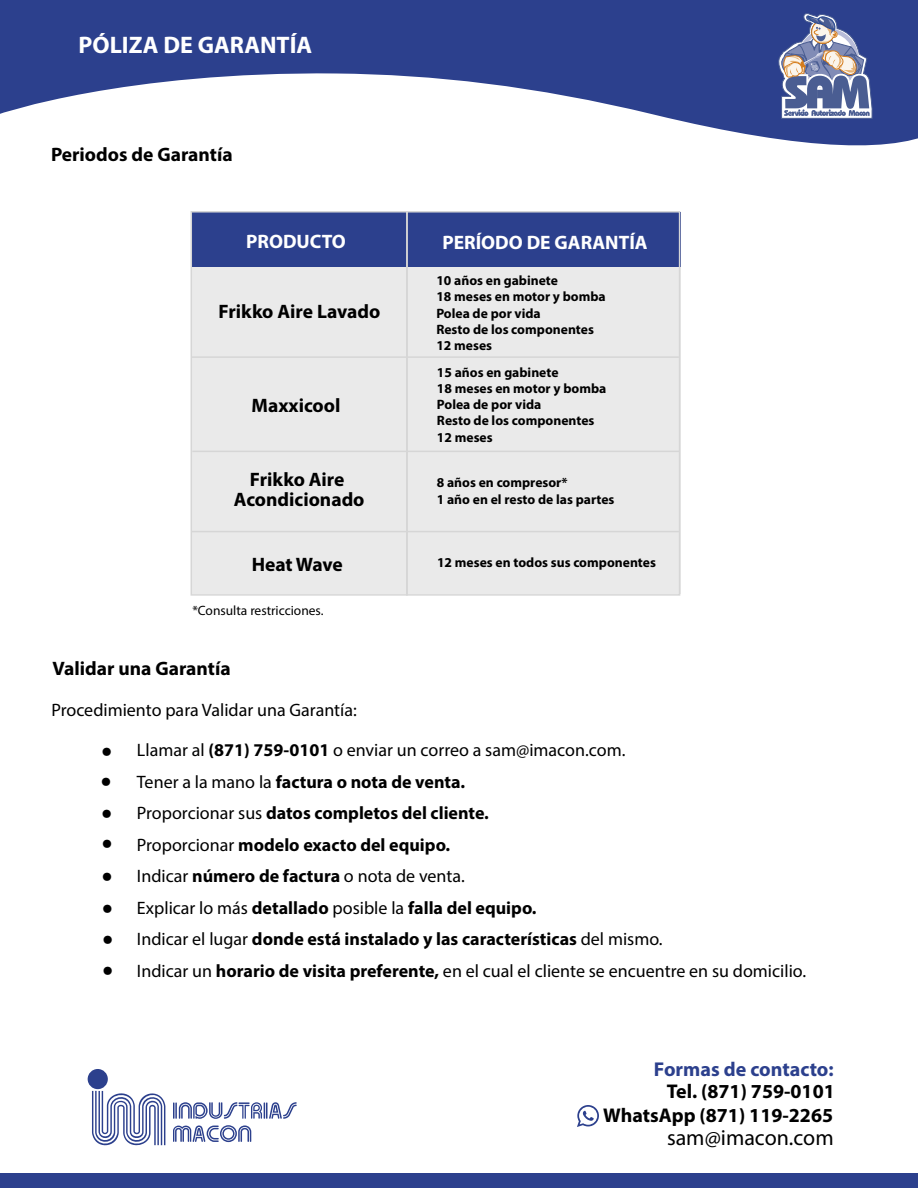
<style>
.page{position:relative;width:918px;height:1188px;background:#fff}
.page>*{position:absolute;margin:0;border:0;box-sizing:border-box;transform-origin:0 0}
.t1{font:700 31.5px/30.8px "Myriad Pro";color:#000;text-align:justify}
.t2{font:700 24px "Myriad Pro";color:#fff}
.t3{font:22.05px "Myriad Pro";color:#000}
.t4{font:700 20.1px "Myriad Pro";color:#2c408d}
.t5{font:700 19.95px "Myriad Pro";color:#000}
.t6{font:700 19.5px/19.5px "Myriad Pro";color:#000;text-align:center}
.t7{font:700 19.5px "Myriad Pro";color:#fff}
.t8{font:18px/31.5px "Myriad Pro";color:#000}
.t9{font:700 13.65px/16.4px "Myriad Pro";color:#000}
.t10{font:13.5px "Myriad Pro";color:#000}
.s1{font-weight:700}
</style>
<div class="page">
<div style="left:192px;top:213px;width:488px;height:62px;background:#2c408d"></div>
<div style="left:192px;top:267px;width:488px;height:327px;background:#eaeaea"></div>
<div style="left:191px;top:211px;width:217px;height:385px;border:2px solid #d6d6d6"></div>
<div style="left:406px;top:211px;width:274px;height:385px;border:2px solid #d6d6d6"></div>
<hr style="left:191px;top:356px;width:488px;height:2px;background:#d6d6d6">
<hr style="left:192px;top:451px;width:488px;height:1px;background:#d6d6d6">
<hr style="left:191px;top:531px;width:488px;height:1px;background:#d6d6d6">
<div style="left:88px;top:1069px;width:20px;height:20px;background:#2c408d;border-radius:50%"></div>
<svg style="left:92px;top:1088px;width:73px;height:58px"></svg>
<svg style="left:173px;top:1102px;width:124px;height:17px"></svg>
<svg style="left:173px;top:1125px;width:78px;height:17px"></svg>
<div style="left:0;top:1173px;width:918px;height:15px;background:#2c408d"></div>
<svg style="left:0;top:0;width:918px;height:146px;fill:#2c408d"></svg>
<svg style="left:774px;top:12px;width:99px;height:107px;background:#7780a8"></svg>
<svg style="left:577px;top:1105px;width:22px;height:22px"></svg>
<h2 class="t2" style="left:79px;top:29px;width:235px">PÓLIZA DE GARANTÍA</h2>
<p class="t6" style="left:51px;top:144px;width:183px">Periodos de Garantía</p>
<p class="t7" style="left:246px;top:229px;width:101px">PRODUCTO</p>
<p class="t7" style="left:442px;top:230px;width:207px">PERÍODO DE GARANTÍA</p>
<p class="t6" style="left:219px;top:301px;width:163px">Frikko Aire Lavado</p>
<p class="t6" style="left:252px;top:395px;width:90px">Maxxicool</p>
<p class="t6" style="left:234px;top:469px;width:132px">Frikko Aire<br>Acondicionado</p>
<p class="t6" style="left:252px;top:554px;width:93px">Heat Wave</p>
<p class="t10" style="left:192px;top:603px;width:133px">*Consulta restricciones.</p>
<p class="t9" style="left:436px;top:272px;width:171px">10 años en gabinete<br>18 meses en motor y bomba<br>Polea de por vida<br>Resto de los componentes<br>12 meses</p>
<p class="t9" style="left:437px;top:363px;width:171px">15 años en gabinete<br>18 meses en motor y bomba<br>Polea de por vida<br>Resto de los componentes<br>12 meses</p>
<p class="t9" style="left:437px;top:474px;width:179px">8 años en compresor*<br>1 año en el resto de las partes</p>
<p class="t9" style="left:437px;top:554px;width:220px">12 meses en todos sus componentes</p>
<p class="t6" style="left:52px;top:658px;width:180px">Validar una Garantía</p>
<p class="t8" style="left:52px;top:694px;width:307px">Procedimiento para Validar una Garantía:</p>
<h1 class="t1" style="left:101px;top:733px;width:13px">• • • •</h1>
<h1 class="t1" style="left:102px;top:858px;width:13px;line-height:31.5px">• • • •</h1>
<p class="t8" style="left:137px;top:734px;width:671px">Llamar al <span class="s1">(871) 759-0101</span> o enviar un correo a sam@imacon.com.<br>Tener a la mano la <span class="s1">factura o nota de venta.<br></span>Proporcionar sus <span class="s1">datos completos del cliente.<br></span>Proporcionar <span class="s1">modelo exacto del equipo.<br></span>Indicar <span class="s1">número de factura</span> o nota de venta.<br>Explicar lo más <span class="s1">detallado</span> posible la <span class="s1">falla del equipo.<br></span>Indicar el lugar <span class="s1">donde está instalado y las características</span> del mismo.<br>Indicar un <span class="s1">horario de visita preferente,</span> en el cual el cliente se encuentre en su domicilio.</p>
<p class="t4" style="left:654px;top:1056px;width:181px">Formas de contacto:</p>
<p class="t5" style="left:603px;top:1103px;width:231px">WhatsApp (871) 119-2265</p>
<p class="t3" style="left:667px;top:1124px;width:168px">sam@imacon.com</p>
<p class="t5" style="left:667px;top:1078px;width:169px">Tel. (871) 759-0101</p>
</div>
